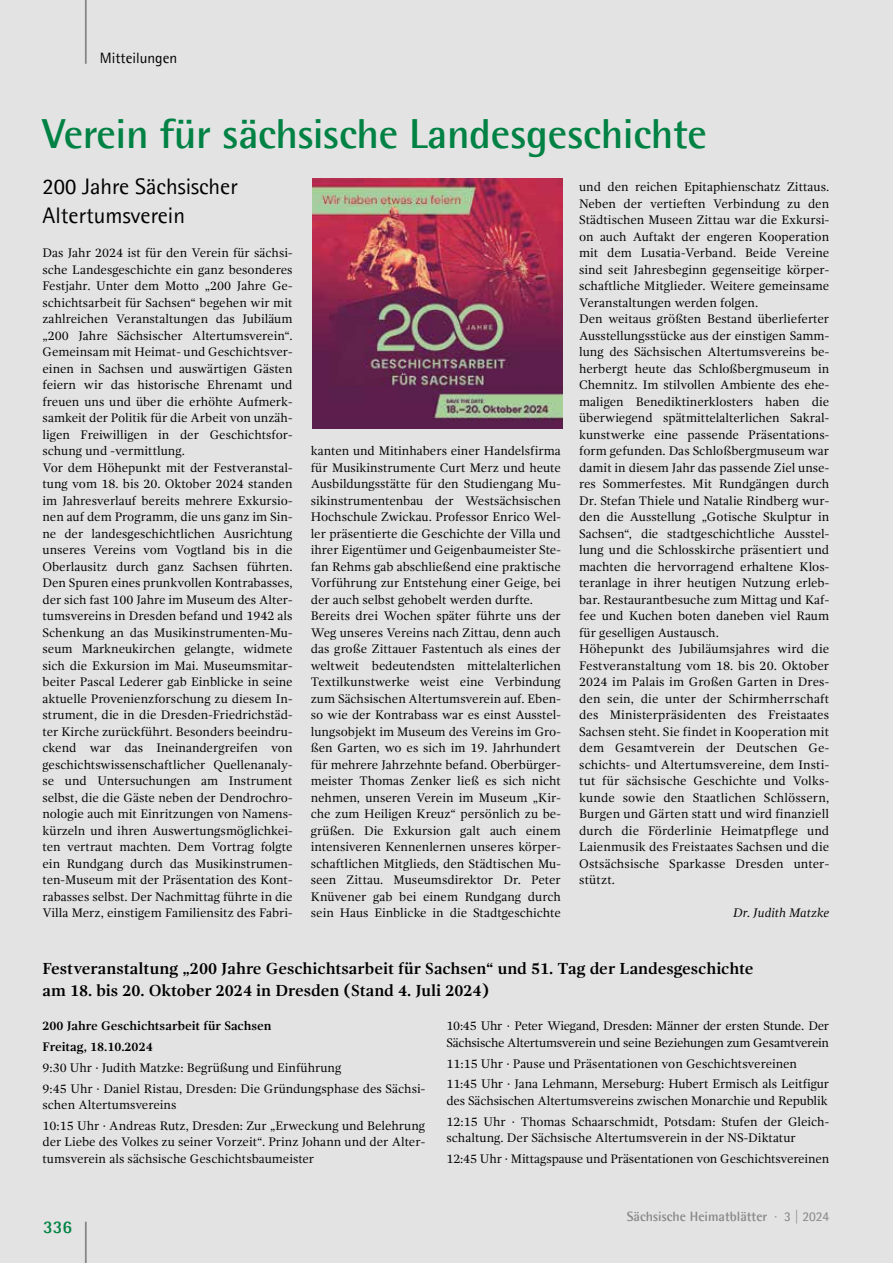
<style>
.page{position:relative;width:893px;height:1263px;background:#e3e3e3}
.page>*{position:absolute;margin:0;border:0;box-sizing:border-box;transform-origin:0 0}
.t1{font:700 42px "Agfa Rotis Semisans";letter-spacing:-.01em;color:#008244}
.t2{font:22.5px/28.5px "Agfa Rotis Semisans";color:#000}
.t3{font:700 18px "Agfa Rotis Semisans";color:#008244}
.t4{font:700 16.5px/22.5px "Gandhi Serif";color:#000}
.t5{font:15px "Agfa Rotis Semisans";color:#000}
.t6{font:700 13.5px "Agfa Rotis Semisans";color:#878787}
.t7{font:12.75px/16.5px "Gandhi Serif";color:#000}
.t8{font:12.75px/16.5px "Gandhi Serif";letter-spacing:-.02em;color:#000}
.t9{font:700 12.75px/20.7px "Gandhi Serif";color:#000}
.t10{font:italic 12.75px "Gandhi Serif";color:#000}
.s1{font-weight:400}
</style>
<div class="page">
<hr style="left:85px;top:1222px;width:2px;height:41px;background:#878787">
<hr style="left:85px;top:0;width:2px;height:64px;background:#878787">
<img style="left:313px;top:179px;width:250px;height:250px">
<p class="t5" style="left:100px;top:49px;width:79px">Mitteilungen</p>
<h1 class="t1" style="left:43px;top:108px;width:666px">Verein für sächsische Landesgeschichte</h1>
<h2 class="t2" style="left:43px;top:172px;width:197px">200 Jahre Sächsischer<br>Altertumsverein</h2>
<p class="t7" style="left:43px;top:245px;width:252px">Das Jahr 2024 ist für den Verein für sächsi&shy;sche Landesgeschichte ein ganz besonderes Festjahr. Unter dem Motto „200 Jahre Ge&shy;schichtsarbeit für Sachsen“ begehen wir mit zahlreichen Veranstaltungen das Jubiläum „200 Jahre Sächsischer Altertumsverein“.<br>Gemeinsam mit Heimat- und Geschichtsver&shy;einen in Sachsen und auswärtigen Gästen feiern wir das historische Ehrenamt und freuen uns und über die erhöhte Aufmerk&shy;samkeit der Politik für die Arbeit von unzäh&shy;ligen Freiwilligen in der Geschichtsfor&shy;schung und -vermittlung.<br>Vor dem Höhepunkt mit der Festveranstal&shy;tung vom 18. bis 20. Oktober 2024 standen im Jahresverlauf bereits mehrere Exkursio&shy;nen auf dem Programm, die uns ganz im Sin&shy;ne der landesgeschichtlichen Ausrichtung unseres Vereins vom Vogtland bis in die Oberlausitz durch ganz Sachsen führten.<br>Den Spuren eines prunkvollen Kontrabasses, der sich fast 100 Jahre im Museum des Alter&shy;tumsvereins in Dresden befand und 1942 als Schenkung an das Musikinstrumenten-Mu&shy;seum Markneukirchen gelangte, widmete sich die Exkursion im Mai. Museumsmitar&shy;beiter Pascal Lederer gab Einblicke in seine aktuelle Provenienzforschung zu diesem In&shy;strument, die in die Dresden-Friedrichstäd&shy;ter Kirche zurückführt. Besonders beeindru&shy;ckend war das Ineinandergreifen von geschichtswissenschaftlicher Quellenanaly&shy;se und Untersuchungen am Instrument selbst, die die Gäste neben der Dendrochro&shy;nologie auch mit Einritzungen von Namens&shy;kürzeln und ihren Auswertungsmöglichkei&shy;ten vertraut machten. Dem Vortrag folgte ein Rundgang durch das Musikinstrumen&shy;ten-Museum mit der Präsentation des Kont&shy;rabasses selbst. Der Nachmittag führte in die Villa Merz, einstigem Familiensitz des Fabri-</p>
<p class="t7" style="left:311px;top:443px;width:252px">kanten und Mitinhabers einer Handelsfirma für Musikinstrumente Curt Merz und heute Ausbildungsstätte für den Studiengang Mu&shy;sikinstrumentenbau der Westsächsischen Hochschule Zwickau. Professor Enrico Wel&shy;ler präsentierte die Geschichte der Villa und ihrer Eigentümer und Geigenbaumeister Ste&shy;fan Rehms gab abschließend eine praktische Vorführung zur Entstehung einer Geige, bei der auch selbst gehobelt werden durfte.<br>Bereits drei Wochen später führte uns der Weg unseres Vereins nach Zittau, denn auch das große Zittauer Fastentuch als eines der weltweit bedeutendsten mittelalterlichen Textilkunstwerke weist eine Verbindung zum Sächsischen Altertumsverein auf. Eben&shy;so wie der Kontrabass war es einst Ausstel&shy;lungsobjekt im Museum des Vereins im Gro&shy;ßen Garten, wo es sich im 19. Jahrhundert für mehrere Jahrzehnte befand. Oberbürger&shy;meister Thomas Zenker ließ es sich nicht nehmen, unseren Verein im Museum „Kir&shy;che zum Heiligen Kreuz“ persönlich zu be&shy;grüßen. Die Exkursion galt auch einem intensiveren Kennenlernen unseres körper&shy;schaftlichen Mitglieds, den Städtischen Mu&shy;seen Zittau. Museumsdirektor Dr. Peter Knüvener gab bei einem Rundgang durch sein Haus Einblicke in die Stadtgeschichte</p>
<p class="t7" style="left:579px;top:179px;width:252px">und den reichen Epitaphienschatz Zittaus.<br>Neben der vertieften Verbindung zu den Städtischen Museen Zittau war die Exkursi&shy;on auch Auftakt der engeren Kooperation mit dem Lusatia-Verband. Beide Vereine sind seit Jahresbeginn gegenseitige körper&shy;schaftliche Mitglieder. Weitere gemeinsame Veranstaltungen werden folgen.<br>Den weitaus größten Bestand überlieferter Ausstellungsstücke aus der einstigen Samm&shy;lung des Sächsischen Altertumsvereins be&shy;herbergt heute das Schloßbergmuseum in Chemnitz. Im stilvollen Ambiente des ehe&shy;maligen Benediktinerklosters haben die überwiegend spätmittelalterlichen Sakral&shy;kunstwerke eine passende Präsentations&shy;form gefunden. Das Schloßbergmuseum war damit in diesem Jahr das passende Ziel unse&shy;res Sommerfestes. Mit Rundgängen durch Dr. Stefan Thiele und Natalie Rindberg wur&shy;den die Ausstellung „Gotische Skulptur in Sachsen“, die stadtgeschichtliche Ausstel&shy;lung und die Schlosskirche präsentiert und machten die hervorragend erhaltene Klos&shy;teranlage in ihrer heutigen Nutzung erleb&shy;bar. Restaurantbesuche zum Mittag und Kaf&shy;fee und Kuchen boten daneben viel Raum für geselligen Austausch.<br>Höhepunkt des Jubiläumsjahres wird die Festveranstaltung vom 18. bis 20. Oktober 2024 im Palais im Großen Garten in Dres&shy;den sein, die unter der Schirmherrschaft des Ministerpräsidenten des Freistaates Sachsen steht. Sie findet in Kooperation mit dem Gesamtverein der Deutschen Ge&shy;schichts- und Altertumsvereine, dem Insti&shy;tut für sächsische Geschichte und Volks&shy;kunde sowie den Staatlichen Schlössern, Burgen und Gärten statt und wird finanziell durch die Förderlinie Heimatpflege und Laienmusik des Freistaates Sachsen und die Ostsächsische Sparkasse Dresden unter&shy;stützt.</p>
<p class="t10" style="left:733px;top:905px;width:97px">Dr. Judith Matzke</p>
<p class="t4" style="left:43px;top:957px;width:713px">Festveranstaltung „200 Jahre Geschichtsarbeit für Sachsen“ und 51. Tag der Landesgeschichte am 18. bis 20. Oktober 2024 in Dresden (Stand 4. Juli 2024)</p>
<p class="t9" style="left:43px;top:1016px;width:231px">200 Jahre Geschichtsarbeit für Sachsen<br>Freitag, 18.10.2024</p>
<p class="t7" style="left:43px;top:1057px;width:384px;line-height:20.7px">9:30 Uhr · Judith Matzke: Begrüßung und Einführung<br>9:45 Uhr · Daniel Ristau, Dresden: Die Gründungsphase des Sächsi-</p>
<p class="t7" style="left:43px;top:1094px;width:384px;line-height:20.7px">schen Altertumsvereins<br>10:15 Uhr · Andreas Rutz, Dresden: Zur „Erweckung und Belehrung</p>
<p class="t7" style="left:43px;top:1134px;width:384px">der Liebe des Volkes zu seiner Vorzeit“. Prinz Johann und der Alter&shy;tumsverein als sächsische Geschichtsbaumeister</p>
<p class="t8" style="left:446px;top:1018px;width:384px">10:45 Uhr · Peter Wiegand, Dresden: Männer der ersten Stunde. Der<br>Sächsische Altertumsverein und seine Beziehungen zum Gesamtverein</p>
<p class="t7" style="left:446px;top:1053px;width:384px;line-height:20.7px">11:15 Uhr · Pause und Präsentationen von Geschichtsvereinen<br>11:45 Uhr · Jana Lehmann, Merseburg: Hubert Ermisch als Leitfigur</p>
<p class="t7" style="left:446px;top:1090px;width:384px;line-height:20.7px">des Sächsischen Altertumsvereins zwischen Monarchie und Republik<br>12:15 Uhr · Thomas Schaarschmidt, Potsdam: Stufen der Gleich-</p>
<p class="t7" style="left:446px;top:1127px;width:384px;line-height:20.7px">schaltung. Der Sächsische Altertumsverein in der NS-Diktatur<br>12:45 Uhr · Mittagspause und Präsentationen von Geschichtsvereinen</p>
<h3 class="t3" style="left:43px;top:1216px;width:30px">336</h3>
<p class="t6" style="left:627px;top:1208px;width:204px">Sächsische Heimatblätter <span class="s1">· 3 | 2024</span></p>
</div>
